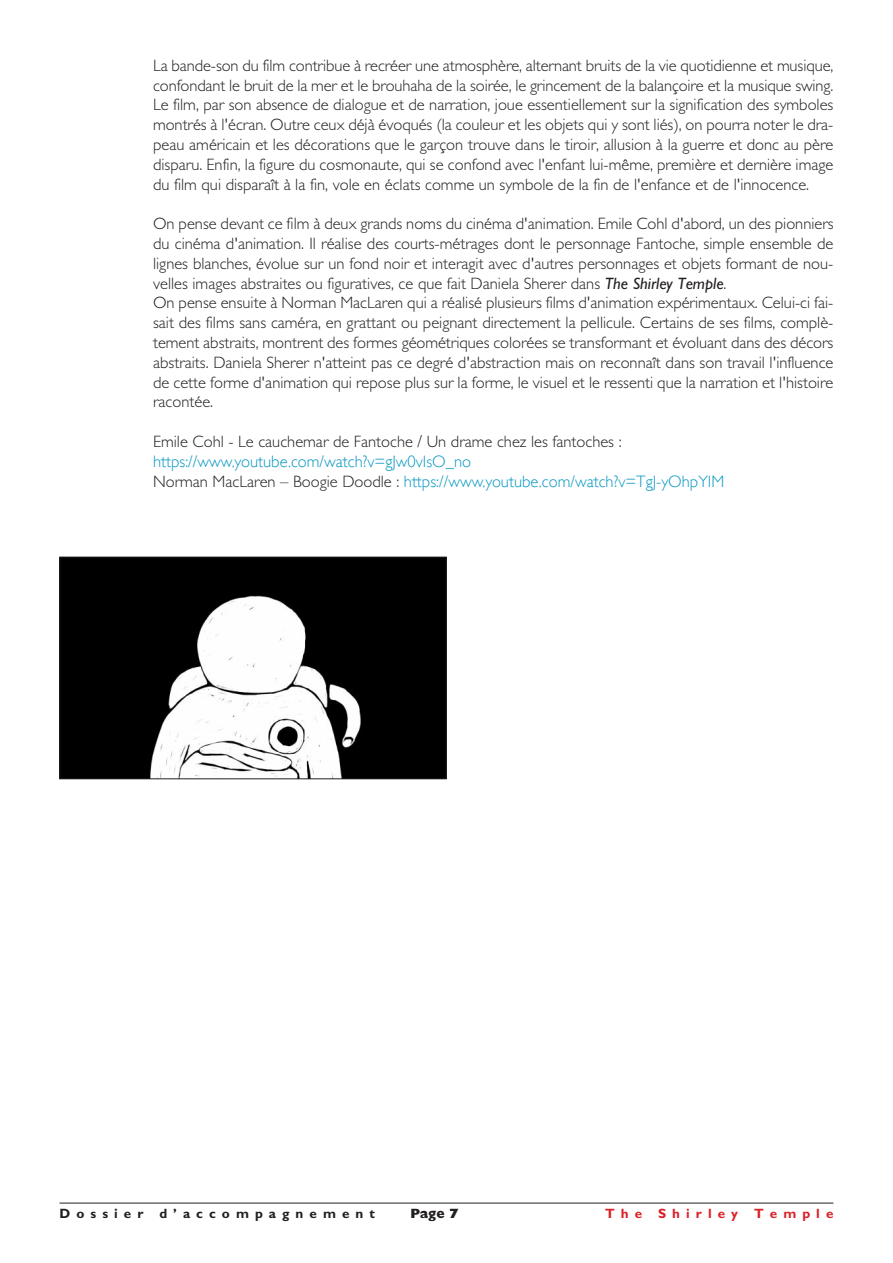
<style>
.page{position:relative;width:893px;height:1263px;background:#fff}
.page>*{position:absolute;margin:0;border:0;box-sizing:border-box;transform-origin:0 0}
.t1{font:300 16.5px/19.8px "M Gill Sans";color:#231f20;text-align:justify}
.t2{font:300 16.5px/19.8px "Gill Sans";color:#0a98c2}
.t3{font:700 13.5px "M Gill Sans";letter-spacing:.45em;color:#231f20}
.t4{font:700 13.5px "M Gill Sans";letter-spacing:.45em;color:#da2128}
.t5{font:800 13.5px "M Gill Sans";color:#231f20}
.s1{font-weight:400;font-style:italic}
.s2{font-family:"M Gill Sans";color:#231f20}
</style>
<div class="page">
<hr style="left:60px;top:1203px;width:773px;height:1px;background:#231f20">
<img style="left:62px;top:559px;width:382px;height:218px">
<div style="left:60px;top:557px;width:386px;height:222px;border:1px solid #231f20"></div>
<p class="t1" style="left:153px;top:57px;width:682px">La bande-son du film contribue à recréer une atmosphère, alternant bruits de la vie quotidienne et musique, confondant le bruit de la mer et le brouhaha de la soirée, le grincement de la balançoire et la musique swing.<br>Le film, par son absence de dialogue et de narration, joue essentiellement sur la signification des symboles montrés à l'écran. Outre ceux déjà évoqués (la couleur et les objets qui y sont liés), on pourra noter le dra&shy;peau américain et les décorations que le garçon trouve dans le tiroir, allusion à la guerre et donc au père disparu. Enfin, la figure du cosmonaute, qui se confond avec l'enfant lui-même, première et dernière image du film qui disparaît à la fin, vole en éclats comme un symbole de la fin de l'enfance et de l'innocence.</p>
<p class="t1" style="left:153px;top:216px;width:682px;text-align:left">On pense devant ce film à deux grands noms du cinéma d'animation. Emile Cohl d'abord, un des pionniers du cinéma d'animation. Il réalise des courts-métrages dont le personnage Fantoche, simple ensemble de lignes blanches, évolue sur un fond noir et interagit avec d'autres personnages et objets formant de nou&shy;velles images abstraites ou figuratives, ce que fait Daniela Sherer dans <span class="s1">The Shirley Temple</span>.<br>On pense ensuite à Norman MacLaren qui a réalisé plusieurs films d'animation expérimentaux. Celui-ci fai&shy;sait des films sans caméra, en grattant ou peignant directement la pellicule. Certains de ses films, complè&shy;tement abstraits, montrent des formes géométriques colorées se transformant et évoluant dans des décors abstraits. Daniela Sherer n'atteint pas ce degré d'abstraction mais on reconnaît dans son travail l'influence de cette forme d'animation qui repose plus sur la forme, le visuel et le ressenti que la narration et l'histoire racontée.</p>
<p class="t1" style="left:153px;top:433px;width:470px">Emile Cohl - Le cauchemar de Fantoche / Un drame chez les fantoches :</p>
<p class="t2" style="left:153px;top:452px;width:573px">https://www.youtube.com/watch?v=gJw0vIsO_no<br><span class="s2">Norman MacLaren – Boogie Doodle :</span> https://www.youtube.com/watch?v=TgJ-yOhpYIM</p>
<p class="t3" style="left:60px;top:1208px;width:317px">Dossier d’accompagnement</p>
<p class="t5" style="left:410px;top:1208px;width:49px">Page 7</p>
<p class="t4" style="left:605px;top:1208px;width:230px">The Shirley Temple</p>
</div>
